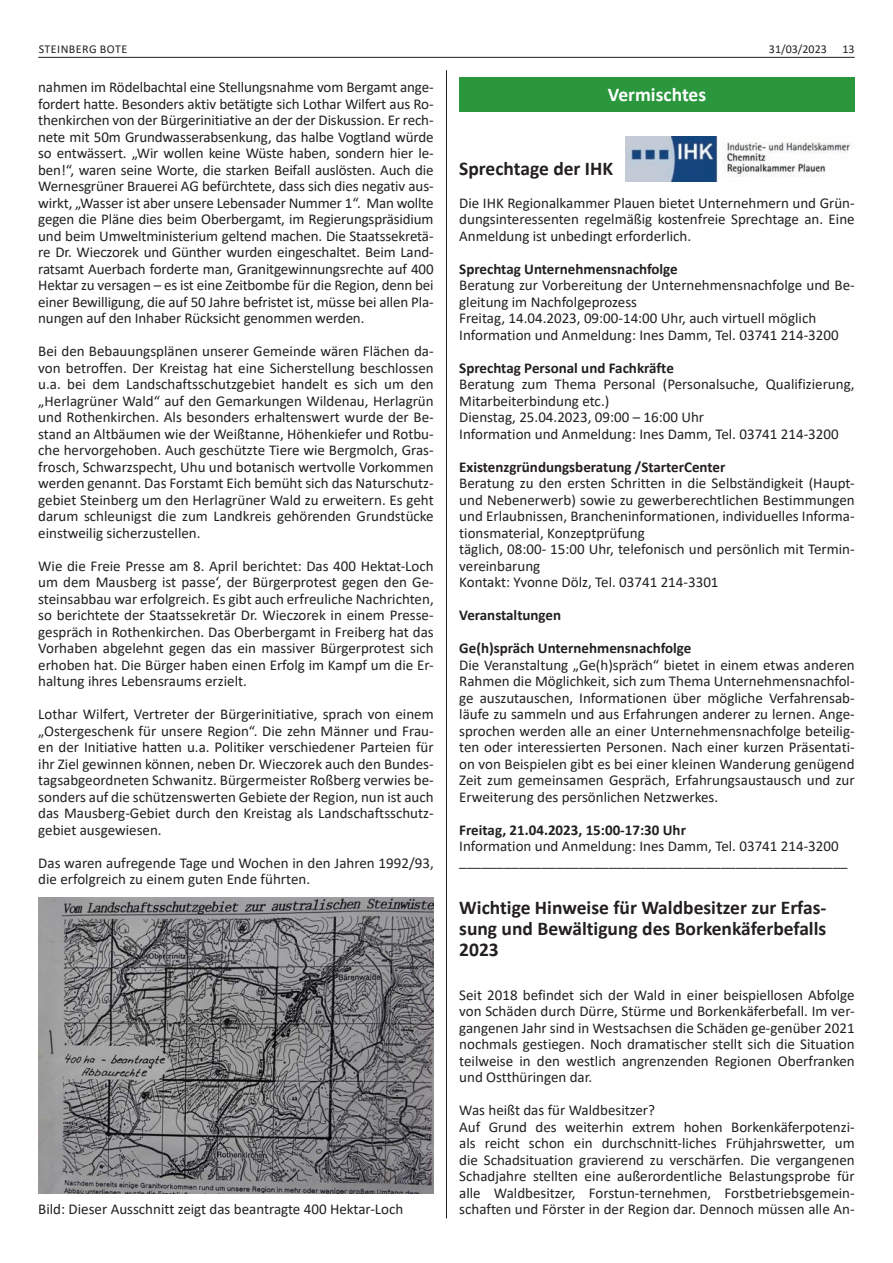
<style>
.page{position:relative;width:893px;height:1263px;background:#fff}
.page>*{position:absolute;margin:0;border:0;box-sizing:border-box;transform-origin:0 0}
.t1{font:700 19.5px/21px "Calibri";color:#231f20;text-align:justify}
.t2{font:700 19.5px "Calibri";color:#fff}
.t3{font:15px/16.5px "Calibri";color:#231f20;text-align:justify}
.t4{font:700 15px "Calibri";color:#231f20}
.t5{font:12px "Calibri";letter-spacing:.035em;color:#231f20}
</style>
<div class="page">
<hr style="left:38px;top:57px;width:817px;height:1px;background:#231f20">
<hr style="left:446px;top:70px;width:1px;height:1148px;background:#231f20">
<div style="left:459px;top:77px;width:396px;height:34px;background:#2a973d"></div>
<img style="left:625px;top:136px;width:226px;height:46px">
<img style="left:38px;top:897px;width:396px;height:297px">
<p class="t5" style="left:39px;top:41px;width:90px">STEINBERG BOTE</p>
<p class="t5" style="left:769px;top:41px;width:59px">31/03/2023</p>
<p class="t5" style="left:842px;top:41px;width:14px">13</p>
<p class="t3" style="left:38px;top:78px;width:397px">nahmen im Rödelbachtal eine Stellungsnahme vom Bergamt ange&shy;fordert hatte. Besonders aktiv betätigte sich Lothar Wilfert aus Ro&shy;thenkirchen von der Bürgerinitiative an der der Diskussion. Er rech&shy;nete mit 50m Grundwasserabsenkung, das halbe Vogtland würde so entwässert. „Wir wollen keine Wüste haben, sondern hier le&shy;ben!“, waren seine Worte, die starken Beifall auslösten. Auch die Wernesgrüner Brauerei AG befürchtete, dass sich dies negativ aus&shy;wirkt, „Wasser ist aber unsere Lebensader Nummer 1“. Man wollte gegen die Pläne dies beim Oberbergamt, im Regierungspräsidium und beim Umweltministerium geltend machen. Die Staatssekretä&shy;re Dr. Wieczorek und Günther wurden eingeschaltet. Beim Land&shy;ratsamt Auerbach forderte man, Granitgewinnungsrechte auf 400<br>Hektar zu versagen – es ist eine Zeitbombe für die Region, denn bei einer Bewilligung, die auf 50 Jahre befristet ist, müsse bei allen Pla&shy;nungen auf den Inhaber Rücksicht genommen werden.</p>
<p class="t3" style="left:38px;top:342px;width:397px">Bei den Bebauungsplänen unserer Gemeinde wären Flächen da&shy;von betroffen. Der Kreistag hat eine Sicherstellung beschlossen u.a. bei dem Landschaftsschutzgebiet handelt es sich um den „Herlagrüner Wald“ auf den Gemarkungen Wildenau, Herlagrün und Rothenkirchen. Als besonders erhaltenswert wurde der Be&shy;stand an Altbäumen wie der Weißtanne, Höhenkiefer und Rotbu&shy;che hervorgehoben. Auch geschützte Tiere wie Bergmolch, Gras&shy;frosch, Schwarzspecht, Uhu und botanisch wertvolle Vorkommen werden genannt. Das Forstamt Eich bemüht sich das Naturschutz&shy;gebiet Steinberg um den Herlagrüner Wald zu erweitern. Es geht darum schleunigst die zum Landkreis gehörenden Grundstücke einstweilig sicherzustellen.</p>
<p class="t3" style="left:38px;top:557px;width:397px">Wie die Freie Presse am 8. April berichtet: Das 400 Hektat-Loch um dem Mausberg ist passe‘, der Bürgerprotest gegen den Ge&shy;steinsabbau war erfolgreich. Es gibt auch erfreuliche Nachrichten, so berichtete der Staatssekretär Dr. Wieczorek in einem Presse&shy;gespräch in Rothenkirchen. Das Oberbergamt in Freiberg hat das Vorhaben abgelehnt gegen das ein massiver Bürgerprotest sich erhoben hat. Die Bürger haben einen Erfolg im Kampf um die Er&shy;haltung ihres Lebensraums erzielt.</p>
<p class="t3" style="left:38px;top:705px;width:397px">Lothar Wilfert, Vertreter der Bürgerinitiative, sprach von einem „Ostergeschenk für unsere Region“. Die zehn Männer und Frau&shy;en der Initiative hatten u.a. Politiker verschiedener Parteien für ihr Ziel gewinnen können, neben Dr. Wieczorek auch den Bundes&shy;tagsabgeordneten Schwanitz. Bürgermeister Roßberg verwies be&shy;sonders auf die schützenswerten Gebiete der Region, nun ist auch das Mausberg-Gebiet durch den Kreistag als Landschaftsschutz&shy;gebiet ausgewiesen.</p>
<p class="t3" style="left:38px;top:854px;width:397px">Das waren aufregende Tage und Wochen in den Jahren 1992/93, die erfolgreich zu einem guten Ende führten.</p>
<h1 class="t2" style="left:608px;top:81px;width:100px">Vermischtes</h1>
<h1 class="t1" style="left:459px;top:157px;width:155px">Sprechtage der IHK</h1>
<p class="t3" style="left:459px;top:194px;width:397px">Die IHK Regionalkammer Plauen bietet Unternehmern und Grün&shy;dungsinteressenten regelmäßig kostenfreie Sprechtage an. Eine Anmeldung ist unbedingt erforderlich.</p>
<p class="t4" style="left:459px;top:258px;width:220px">Sprechtag Unternehmensnachfolge</p>
<p class="t3" style="left:459px;top:276px;width:397px;text-align:left">Beratung zur Vorbereitung der Unternehmensnachfolge und Be&shy;gleitung im Nachfolgeprozess<br>Freitag, 14.04.2023, 09:00-14:00 Uhr, auch virtuell möglich Information und Anmeldung: Ines Damm, Tel. 03741 214-3200</p>
<p class="t4" style="left:459px;top:357px;width:216px">Sprechtag Personal und Fachkräfte</p>
<p class="t3" style="left:459px;top:375px;width:397px;text-align:left">Beratung zum Thema Personal (Personalsuche, Qualifizierung, Mitarbeiterbindung etc.)<br>Dienstag, 25.04.2023, 09:00 – 16:00 Uhr<br>Information und Anmeldung: Ines Damm, Tel. 03741 214-3200</p>
<p class="t4" style="left:459px;top:456px;width:268px">Existenzgründungsberatung /StarterCenter</p>
<p class="t3" style="left:459px;top:474px;width:397px;text-align:left">Beratung zu den ersten Schritten in die Selbständigkeit (Haupt&shy;und Nebenerwerb) sowie zu gewerberechtlichen Bestimmungen und Erlaubnissen, Brancheninformationen, individuelles Informa&shy;tionsmaterial, Konzeptprüfung<br>täglich, 08:00- 15:00 Uhr, telefonisch und persönlich mit Termin&shy;vereinbarung<br>Kontakt: Yvonne Dölz, Tel. 03741 214-3301</p>
<p class="t4" style="left:459px;top:604px;width:103px">Veranstaltungen</p>
<p class="t4" style="left:459px;top:637px;width:234px">Ge(h)spräch Unternehmensnachfolge</p>
<p class="t3" style="left:459px;top:656px;width:397px">Die Veranstaltung „Ge(h)spräch“ bietet in einem etwas anderen Rahmen die Möglichkeit, sich zum Thema Unternehmensnachfol&shy;ge auszutauschen, Informationen über mögliche Verfahrensab&shy;läufe zu sammeln und aus Erfahrungen anderer zu lernen. Ange&shy;sprochen werden alle an einer Unternehmensnachfolge beteilig&shy;ten oder interessierten Personen. Nach einer kurzen Präsentati&shy;on von Beispielen gibt es bei einer kleinen Wanderung genügend Zeit zum gemeinsamen Gespräch, Erfahrungsaustausch und zur Erweiterung des persönlichen Netzwerkes.</p>
<p class="t4" style="left:459px;top:819px;width:228px">Freitag, 21.04.2023, 15:00-17:30 Uhr</p>
<p class="t3" style="left:459px;top:838px;width:390px;line-height:15px">Information und Anmeldung: Ines Damm, Tel. 03741 214-3200 ____________________________________________________</p>
<h1 class="t1" style="left:459px;top:896px;width:369px">Wichtige Hinweise für Waldbesitzer zur Erfas&shy;sung und Bewältigung des Borkenkäferbefalls 2023</h1>
<p class="t3" style="left:459px;top:986px;width:397px">Seit 2018 befindet sich der Wald in einer beispiellosen Abfolge von Schäden durch Dürre, Stürme und Borkenkäferbefall. Im ver&shy;gangenen Jahr sind in Westsachsen die Schäden ge-genüber 2021 nochmals gestiegen. Noch dramatischer stellt sich die Situation teilweise in den westlich angrenzenden Regionen Oberfranken und Ostthüringen dar.</p>
<p class="t3" style="left:459px;top:1101px;width:397px;text-align:left">Was heißt das für Waldbesitzer?<br>Auf Grund des weiterhin extrem hohen Borkenkäferpotenzi&shy;als reicht schon ein durchschnitt-liches Frühjahrswetter, um die Schadsituation gravierend zu verschärfen. Die vergangenen Schadjahre stellten eine außerordentliche Belastungsprobe für alle Waldbesitzer, Forstun-ternehmen, Forstbetriebsgemein&shy;schaften und Förster in der Region dar. Dennoch müssen alle An-</p>
<p class="t3" style="left:38px;top:1200px;width:367px">Bild: Dieser Ausschnitt zeigt das beantragte 400 Hektar-Loch</p>
</div>
